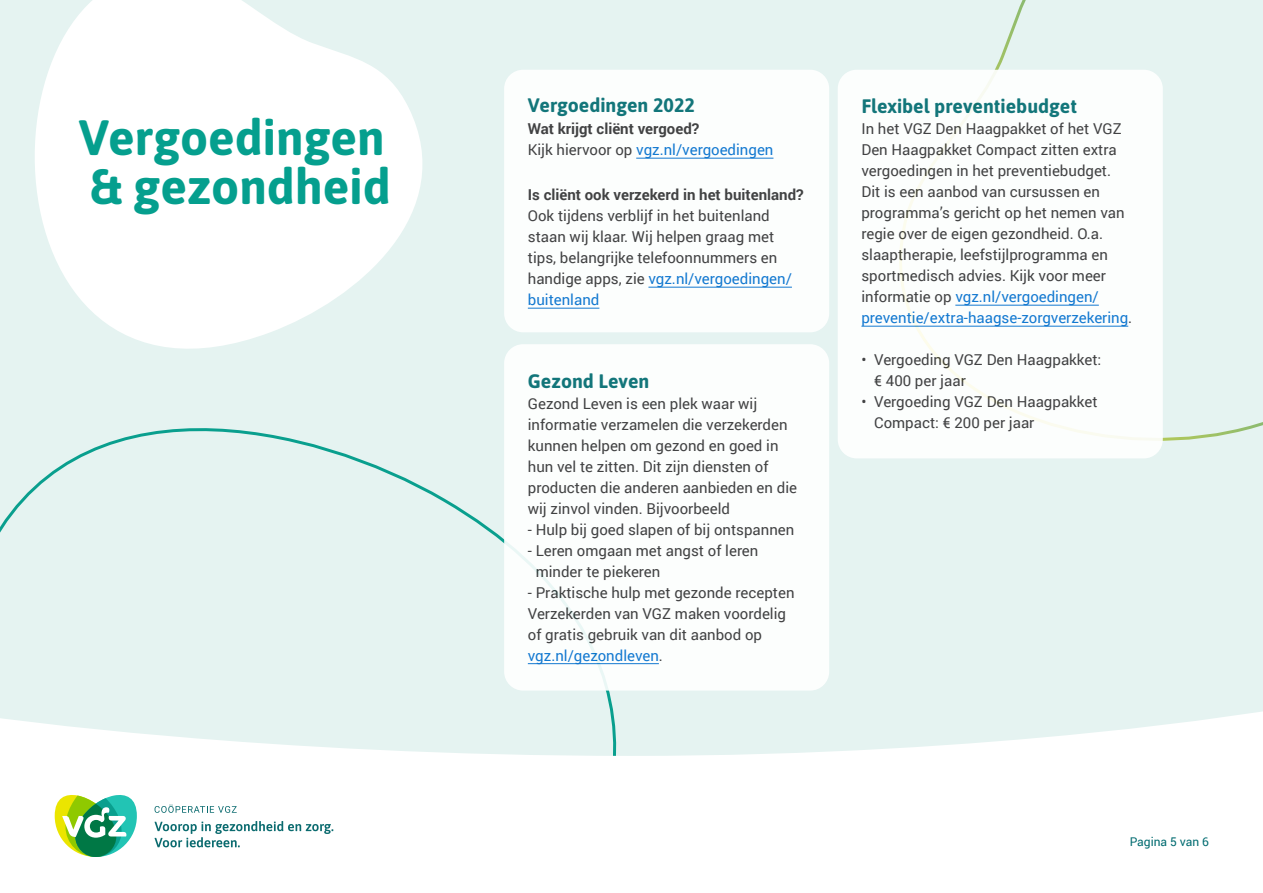
<style>
.page{position:relative;width:1263px;height:893px;background:#fff}
.page>*{position:absolute;margin:0;border:0;box-sizing:border-box;transform-origin:0 0}
.t1{font:700 49.5px/49.5px "Asap";color:#059f8e}
.t2{font:700 19.5px "Asap";color:#006b70}
.t3{font:15px/21px "Roboto";color:#333334}
.t4{font:700 15px/21px "Roboto";color:#333334}
.t5{font:12px "Roboto";color:#006b70}
.s1{font-weight:400}
.s2{font-weight:400;color:#006fce}
.s3{color:#006fce}
</style>
<div class="page">
<div style="left:0;top:0;width:1263px;height:846px;background:#e5f3f1"></div>
<svg style="left:0;top:710px;width:1263px;height:138px;fill:#fff"></svg>
<div style="left:504px;top:70px;width:325px;height:262px;background:#fff;border-radius:19px"></div>
<hr style="left:636px;top:158px;width:137px;height:1px;background:#006fce">
<hr style="left:648px;top:287px;width:144px;height:1px;background:#006fce">
<hr style="left:528px;top:308px;width:71px;height:1px;background:#006fce">
<svg style="left:35px;top:0;width:387px;height:446px;fill:#fff"></svg>
<div style="left:504px;top:344px;width:325px;height:347px;background:#fff;border-radius:19px"></div>
<hr style="left:528px;top:663px;width:131px;height:1px;background:#006fce">
<div style="left:838px;top:70px;width:325px;height:388px;background:#fff;border-radius:19px"></div>
<hr style="left:955px;top:305px;width:144px;height:1px;background:#006fce">
<hr style="left:861px;top:326px;width:267px;height:1px;background:#006fce">
<svg style="left:155px;top:804px;width:82px;height:9px"></svg>
<svg style="left:155px;top:821px;width:178px;height:26px;background:#cde0e1"></svg>
<svg style="left:52px;top:792px;width:87px;height:65px;background:#91ce96"></svg>
<h1 class="t1" style="left:79px;top:110px;width:313px">Vergoedingen &amp; gezondheid</h1>
<h2 class="t2" style="left:528px;top:91px;width:169px">Vergoedingen 2022</h2>
<p class="t4" style="left:528px;top:118px;width:247px">Wat krijgt cliënt vergoed?<br><span class="s1">Kijk hiervoor op</span> <span class="s2">vgz.nl/vergoedingen</span></p>
<p class="t4" style="left:528px;top:184px;width:277px">Is cliënt ook verzekerd in het buitenland?</p>
<p class="t3" style="left:528px;top:205px;width:266px">Ook tijdens verblijf in het buitenland staan wij klaar. Wij helpen graag met tips, belangrijke telefoonnummers en handige apps, zie <span class="s3">vgz.nl/vergoedingen/ buitenland</span></p>
<h2 class="t2" style="left:528px;top:367px;width:123px">Gezond Leven</h2>
<p class="t3" style="left:528px;top:392px;width:271px">Gezond Leven is een plek waar wij informatie verzamelen die verzekerden kunnen helpen om gezond en goed in hun vel te zitten. Dit zijn diensten of producten die anderen aanbieden en die wij zinvol vinden. Bijvoorbeeld</p>
<p class="t3" style="left:528px;top:518px;width:268px">- Hulp bij goed slapen of bij ontspannen</p>
<p class="t3" style="left:536px;top:539px;width:224px;text-indent:-8px">- Leren omgaan met angst of leren minder te piekeren</p>
<p class="t3" style="left:528px;top:581px;width:268px">- Praktische hulp met gezonde recepten Verzekerden van VGZ maken voordelig of gratis gebruik van dit aanbod op <span class="s3">vgz.nl/gezondleven</span>.</p>
<h2 class="t2" style="left:861px;top:92px;width:217px">Flexibel preventiebudget</h2>
<p class="t3" style="left:861px;top:118px;width:272px">In het VGZ Den Haagpakket of het VGZ Den Haagpakket Compact zitten extra vergoedingen in het preventiebudget.<br>Dit is een aanbod van cursussen en programma’s gericht op het nemen van regie over de eigen gezondheid. O.a. slaaptherapie, leefstijlprogramma en sportmedisch advies. Kijk voor meer informatie op <span class="s3">vgz.nl/vergoedingen/ preventie/extra-haagse-zorgverzekering</span>.</p>
<p class="t3" style="left:874px;top:349px;width:229px;text-indent:-13px">• Vergoeding VGZ Den Haagpakket: € 400 per jaar</p>
<p class="t3" style="left:874px;top:391px;width:225px;text-indent:-13px">• Vergoeding VGZ Den Haagpakket<br>Compact: € 200 per jaar</p>
<p class="t5" style="left:1130px;top:833px;width:81px">Pagina 5 van 6</p>
</div>
